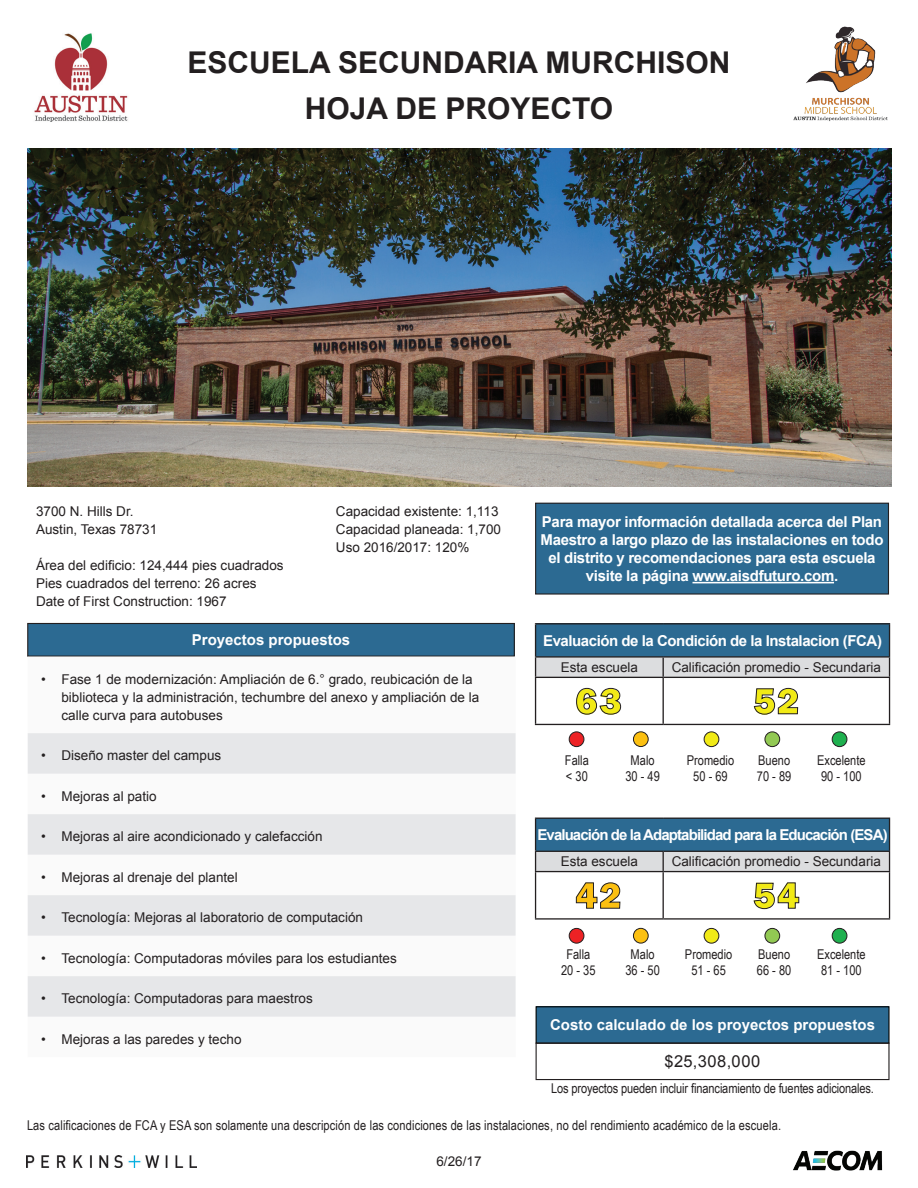
<style>
.page{position:relative;width:918px;height:1188px;background:#fff}
.page>*{position:absolute;margin:0;border:0;box-sizing:border-box;transform-origin:0 0}
.t1{font:800 37.5px "Franklin Gothic";color:#f1ea16}
.t2{font:800 37.5px "Franklin Gothic";color:#fcc011}
.Heading_1__H1{font:700 30px "Arial";color:#231f20}
.t3{font:16.5px "Arial";letter-spacing:.035em;color:#231f20}
.Body_Text__H5{font:700 15px/18px "Arial";letter-spacing:-.02em;color:#fff;text-align:center}
.Heading_3__H3{font:700 15px "Arial";letter-spacing:-.06em;color:#fff}
.Heading_3__H3-2{font:700 15px "Arial";letter-spacing:-.03em;color:#fff}
.Heading_3__H3-3{font:700 15px "Arial";color:#fff}
.Body_Text__H5-2{font:700 15px "Arial";color:#fff}
.Body_Text__H5-3{font:13.5px/18px "Arial";color:#231f20}
.t4{font:13.5px/16.2px "Arial Narrow";color:#231f20;text-align:center}
</style>
<div class="page">
<img style="left:793px;top:1150px;width:90px;height:21px">
<img style="left:27px;top:1156px;width:170px;height:12px">
<img style="left:793px;top:26px;width:95px;height:96px">
<img style="left:34px;top:33px;width:94px;height:89px">
<div style="left:832px;top:928px;width:15px;height:15px;background:#1fb04f;border-radius:50%"></div>
<div style="left:832px;top:928px;width:15px;height:15px;border:1px solid #231f20;border-radius:50%"></div>
<div style="left:704px;top:928px;width:15px;height:15px;background:#f1ea16;border-radius:50%"></div>
<div style="left:704px;top:928px;width:15px;height:15px;border:1px solid #231f20;border-radius:50%"></div>
<div style="left:569px;top:928px;width:15px;height:15px;background:#ed2225;border-radius:50%"></div>
<div style="left:569px;top:928px;width:15px;height:15px;border:1px solid #231f20;border-radius:50%"></div>
<div style="left:765px;top:928px;width:15px;height:15px;background:#92c953;border-radius:50%"></div>
<div style="left:765px;top:928px;width:15px;height:15px;border:1px solid #231f20;border-radius:50%"></div>
<div style="left:633px;top:928px;width:15px;height:15px;background:#fcc011;border-radius:50%"></div>
<div style="left:633px;top:928px;width:16px;height:15px;border:1px solid #231f20;border-radius:50%"></div>
<div style="left:569px;top:732px;width:15px;height:15px;background:#ed2225;border-radius:50%"></div>
<div style="left:569px;top:732px;width:15px;height:15px;border:1px solid #231f20;border-radius:50%"></div>
<div style="left:633px;top:732px;width:15px;height:15px;background:#fcc011;border-radius:50%"></div>
<div style="left:633px;top:731px;width:16px;height:16px;border:1px solid #231f20;border-radius:50%"></div>
<div style="left:832px;top:732px;width:15px;height:15px;background:#1fb04f;border-radius:50%"></div>
<div style="left:832px;top:732px;width:15px;height:15px;border:1px solid #231f20;border-radius:50%"></div>
<div style="left:704px;top:732px;width:15px;height:15px;background:#f1ea16;border-radius:50%"></div>
<div style="left:704px;top:732px;width:15px;height:15px;border:1px solid #231f20;border-radius:50%"></div>
<div style="left:765px;top:732px;width:15px;height:15px;background:#92c953;border-radius:50%"></div>
<div style="left:765px;top:732px;width:15px;height:15px;border:1px solid #231f20;border-radius:50%"></div>
<img style="left:27px;top:148px;width:864px;height:339px">
<div style="left:536px;top:503px;width:352px;height:91px;background:#2c6a92"></div>
<hr style="left:693px;top:582px;width:141px;height:1px;background:#fff">
<div style="left:535px;top:503px;width:354px;height:92px;border:1px solid #231f20"></div>
<div style="left:28px;top:623px;width:486px;height:33px;background:#2c6a92"></div>
<div style="left:27px;top:623px;width:488px;height:34px;border:1px solid #231f20"></div>
<svg style="left:28px;top:733px;width:488px;height:284px;fill:#e6e7e9"></svg>
<div style="left:536px;top:624px;width:354px;height:33px;background:#2c6a92"></div>
<hr style="left:535px;top:623px;width:128px;height:1px;background:#231f20">
<hr style="left:535px;top:624px;width:1px;height:32px;background:#231f20">
<hr style="left:663px;top:623px;width:227px;height:1px;background:#231f20">
<hr style="left:889px;top:624px;width:1px;height:32px;background:#231f20">
<hr style="left:535px;top:656px;width:128px;height:2px;background:#231f20">
<hr style="left:663px;top:656px;width:227px;height:2px;background:#231f20">
<hr style="left:535px;top:724px;width:128px;height:1px;background:#231f20">
<hr style="left:663px;top:724px;width:227px;height:1px;background:#231f20">
<svg style="left:535px;top:657px;width:355px;height:67px"></svg>
<div style="left:536px;top:818px;width:354px;height:33px;background:#2c6a92"></div>
<hr style="left:535px;top:818px;width:128px;height:1px;background:#231f20">
<hr style="left:535px;top:819px;width:1px;height:32px;background:#231f20">
<hr style="left:663px;top:818px;width:227px;height:1px;background:#231f20">
<hr style="left:889px;top:819px;width:1px;height:32px;background:#231f20">
<hr style="left:535px;top:918px;width:128px;height:2px;background:#231f20">
<hr style="left:663px;top:918px;width:227px;height:2px;background:#231f20">
<svg style="left:535px;top:851px;width:355px;height:68px"></svg>
<div style="left:536px;top:1007px;width:353px;height:36px;background:#2c6a92"></div>
<div style="left:536px;top:1006px;width:354px;height:38px;border:1px solid #040503"></div>
<div style="left:536px;top:1043px;width:354px;height:37px;border:1px solid #231f20"></div>
<h1 class="Heading_1__H1" style="left:188px;top:42px;width:544px">ESCUELA SECUNDARIA MURCHISON</h1>
<h1 class="Heading_1__H1" style="left:305px;top:88px;width:310px">HOJA DE PROYECTO</h1>
<p class="Body_Text__H5-3" style="left:36px;top:502px;width:99px">3700 N. Hills Dr.</p>
<p class="Body_Text__H5-3" style="left:36px;top:520px;width:123px">Austin, Texas 78731</p>
<p class="Body_Text__H5-3" style="left:36px;top:556px;width:249px">Área del edificio: 124,444 pies cuadrados</p>
<p class="Body_Text__H5-3" style="left:36px;top:574px;width:222px">Pies cuadrados del terreno: 26 acres</p>
<p class="Body_Text__H5-3" style="left:36px;top:592px;width:192px">Date of First Construction: 1967</p>
<p class="Body_Text__H5-3" style="left:336px;top:502px;width:164px">Capacidad existente: 1,113</p>
<p class="Body_Text__H5-3" style="left:336px;top:520px;width:167px">Capacidad planeada: 1,700</p>
<p class="Body_Text__H5-3" style="left:336px;top:538px;width:135px">Uso 2016/2017: 120%</p>
<p class="Body_Text__H5" style="left:541px;top:513px;width:344px">Para mayor información detallada acerca del Plan Maestro a largo plazo de las instalaciones en todo el distrito y recomendaciones para esta escuela visite la página www.aisdfuturo.com.</p>
<p class="Body_Text__H5-2" style="left:192px;top:630px;width:160px">Proyectos propuestos</p>
<p class="Body_Text__H5-3" style="left:61px;top:670px;width:419px;text-indent:-20px">• Fase 1 de modernización: Ampliación de 6.° grado, reubicación de la biblioteca y la administración, techumbre del anexo y ampliación de la calle curva para autobuses</p>
<p class="Body_Text__H5-3" style="left:41px;top:747px;width:182px">• Diseño master del campus</p>
<p class="Body_Text__H5-3" style="left:41px;top:787px;width:117px">• Mejoras al patio</p>
<p class="Body_Text__H5-3" style="left:41px;top:828px;width:283px">• Mejoras al aire acondicionado y calefacción</p>
<p class="Body_Text__H5-3" style="left:41px;top:868px;width:198px">• Mejoras al drenaje del plantel</p>
<p class="Body_Text__H5-3" style="left:41px;top:909px;width:323px">• Tecnología: Mejoras al laboratorio de computación</p>
<p class="Body_Text__H5-3" style="left:41px;top:949px;width:357px">• Tecnología: Computadoras móviles para los estudiantes</p>
<p class="Body_Text__H5-3" style="left:41px;top:990px;width:273px">• Tecnología: Computadoras para maestros</p>
<p class="Body_Text__H5-3" style="left:41px;top:1030px;width:202px">• Mejoras a las paredes y techo</p>
<p class="Heading_3__H3-2" style="left:543px;top:631px;width:340px">Evaluación de la Condición de la Instalacion (FCA)</p>
<p class="Body_Text__H5-3" style="left:561px;top:658px;width:79px">Esta escuela</p>
<p class="Body_Text__H5-3" style="left:672px;top:658px;width:211px">Calificación promedio - Secundaria</p>
<p class="t1" style="left:576px;top:677px;width:48px">63</p>
<p class="t1" style="left:754px;top:677px;width:47px">52</p>
<p class="t4" style="left:565px;top:752px;width:25px">Falla</p>
<p class="t4" style="left:566px;top:768px;width:23px">&lt; 30</p>
<p class="t4" style="left:625px;top:752px;width:36px">Malo<br>30 - 49</p>
<p class="t4" style="left:687px;top:752px;width:49px">Promedio<br>50 - 69</p>
<p class="t4" style="left:757px;top:752px;width:36px;text-align:left">Bueno<br>70 - 89</p>
<p class="t4" style="left:817px;top:752px;width:50px;text-align:left">Excelente<br>90 - 100</p>
<p class="Heading_3__H3" style="left:537px;top:825px;width:352px">Evaluación de la Adaptabilidad para la Educación (ESA)</p>
<p class="Body_Text__H5-3" style="left:561px;top:853px;width:79px">Esta escuela</p>
<p class="Body_Text__H5-3" style="left:672px;top:853px;width:211px">Calificación promedio - Secundaria</p>
<p class="t2" style="left:575px;top:871px;width:48px">42</p>
<p class="t1" style="left:753px;top:871px;width:47px">54</p>
<p class="t4" style="left:625px;top:946px;width:36px">Malo<br>36 - 50</p>
<p class="t4" style="left:685px;top:946px;width:49px">Promedio<br>51 - 65</p>
<p class="t4" style="left:757px;top:945px;width:36px;text-align:left">Bueno<br>66 - 80</p>
<p class="t4" style="left:817px;top:945px;width:50px;text-align:left">Excelente<br>81 - 100</p>
<p class="t4" style="left:566px;top:946px;width:25px">Falla</p>
<p class="t4" style="left:561px;top:962px;width:36px">20 - 35</p>
<p class="Heading_3__H3-3" style="left:550px;top:1015px;width:327px">Costo calculado de los proyectos propuestos</p>
<p class="t3" style="left:665px;top:1051px;width:97px">$25,308,000</p>
<p class="t4" style="left:551px;top:1080px;width:324px">Los proyectos pueden incluir financiamiento de fuentes adicionales.</p>
<p class="t4" style="left:27px;top:1116px;width:756px">Las calificaciones de FCA y ESA son solamente una descripción de las condiciones de las instalaciones, no del rendimiento académico de la escuela.</p>
<p class="Body_Text__H5-3" style="left:436px;top:1152px;width:47px">6/26/17</p>
</div>
